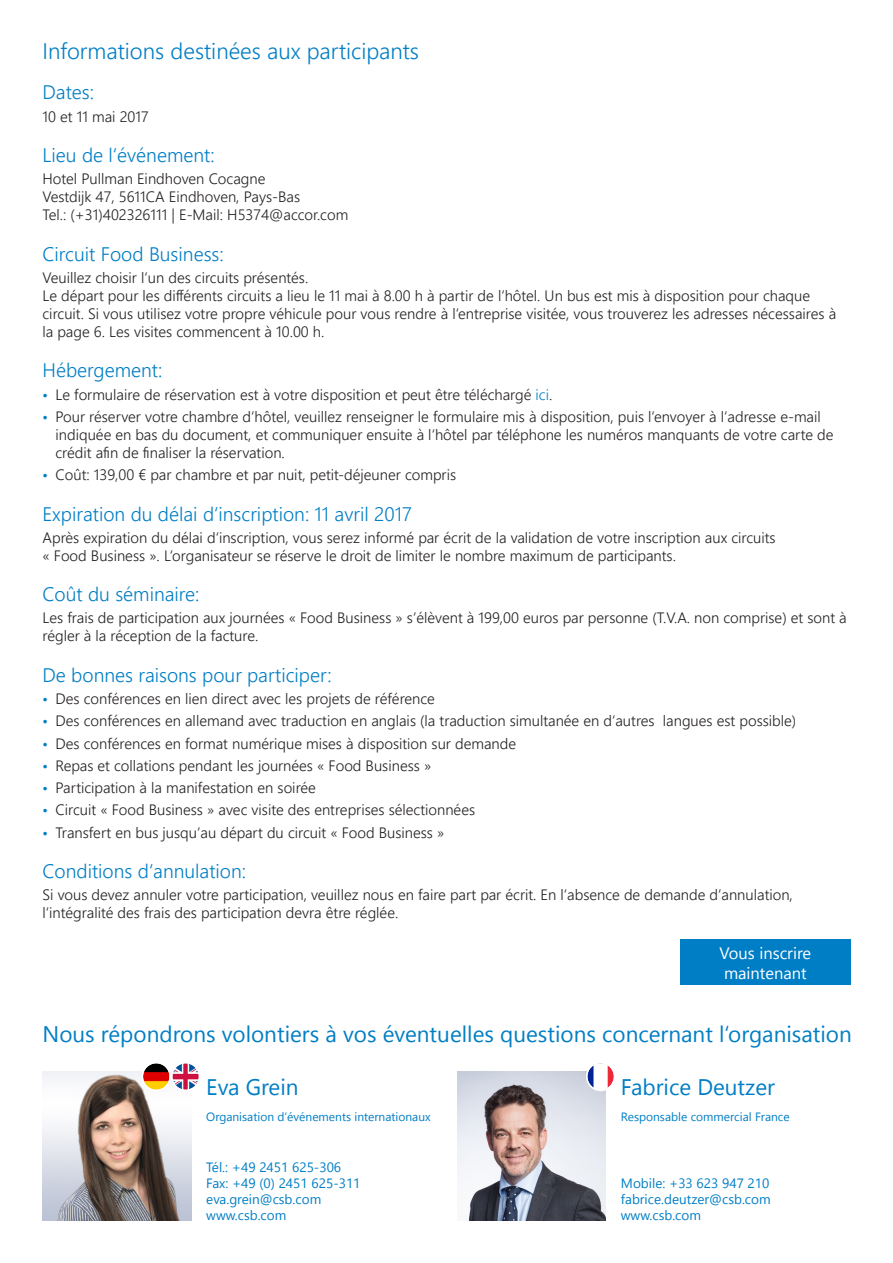
<style>
.page{position:relative;width:893px;height:1263px;background:#fff}
.page>*{position:absolute;margin:0;border:0;box-sizing:border-box;transform-origin:0 0}
.t1{font:22.5px "Segoe UI";color:#007ec5}
.t2{font:300 22.5px "Segoe UI";color:#007ec5}
.t3{font:300 19.5px "Segoe UI";color:#007ec5}
.t4{font:16.5px/19.8px "Segoe UI";color:#fff}
.t5{font:300 15px/18px "Segoe UI";color:#231f20}
.t6{font:13.5px/16.2px "Segoe UI";color:#007ec5}
.t7{font:12px "Segoe UI";color:#007ec5}
.s1{color:#007ec5}
</style>
<div class="page">
<img style="left:43px;top:1071px;width:148px;height:149px">
<img style="left:457px;top:1071px;width:149px;height:149px">
<img style="left:172px;top:1063px;width:27px;height:27px;border-radius:13px">
<div style="left:171px;top:1062px;width:29px;height:29px;border:2px solid #fff;border-radius:50%"></div>
<img style="left:143px;top:1063px;width:26px;height:27px;border-radius:13px">
<div style="left:142px;top:1062px;width:29px;height:29px;border:2px solid #fff;border-radius:50%"></div>
<img style="left:587px;top:1063px;width:27px;height:27px;border-radius:13px">
<div style="left:586px;top:1062px;width:29px;height:29px;border:2px solid #fff;border-radius:50%"></div>
<div style="left:680px;top:939px;width:170px;height:46px;background:#007ec5"></div>
<h1 class="t2" style="left:43px;top:33px;width:378px">Informations destinées aux participants</h1>
<h2 class="t3" style="left:43px;top:77px;width:53px">Dates:</h2>
<p class="t5" style="left:43px;top:107px;width:108px">10 et 11 mai 2017</p>
<h2 class="t3" style="left:43px;top:139px;width:174px">Lieu de l‘événement:</h2>
<p class="t5" style="left:43px;top:169px;width:307px">Hotel Pullman Eindhoven Cocagne<br>Vestdijk 47, 5611CA Eindhoven, Pays-Bas<br>Tel.: (+31)402326111 | E-Mail: H5374@accor.com</p>
<h2 class="t3" style="left:43px;top:238px;width:183px">Circuit Food Business:</h2>
<p class="t5" style="left:43px;top:268px;width:795px">Veuillez choisir l‘un des circuits présentés.<br>Le départ pour les différents circuits a lieu le 11 mai à 8.00 h à partir de l‘hôtel. Un bus est mis à disposition pour chaque circuit. Si vous utilisez votre propre véhicule pour vous rendre à l‘entreprise visitée, vous trouverez les adresses nécessaires à la page 6. Les visites commencent à 10.00 h.</p>
<h2 class="t3" style="left:43px;top:355px;width:121px">Hébergement:</h2>
<p class="t5" style="left:43px;top:385px;width:511px"><span class="s1">•</span> Le formulaire de réservation est à votre disposition et peut être téléchargé <span class="s1">ici</span>.</p>
<p class="t5" style="left:56px;top:407px;width:779px;text-indent:-13px"><span class="s1">•</span> Pour réserver votre chambre d‘hôtel, veuillez renseigner le formulaire mis à disposition, puis l‘envoyer à l‘adresse e-mail indiquée en bas du document, et communiquer ensuite à l‘hôtel par téléphone les numéros manquants de votre carte de crédit afin de finaliser la réservation.</p>
<p class="t5" style="left:43px;top:465px;width:415px"><span class="s1">•</span> Coût: 139,00 € par chambre et par nuit, petit-déjeuner compris</p>
<h2 class="t3" style="left:43px;top:498px;width:371px">Expiration du délai d‘inscription: 11 avril 2017</h2>
<p class="t5" style="left:43px;top:528px;width:735px">Après expiration du délai d‘inscription, vous serez informé par écrit de la validation de votre inscription aux circuits « Food Business ». L‘organisateur se réserve le droit de limiter le nombre maximum de participants.</p>
<h2 class="t3" style="left:43px;top:578px;width:159px">Coût du séminaire:</h2>
<p class="t5" style="left:43px;top:609px;width:806px">Les frais de participation aux journées « Food Business » s‘élèvent à 199,00 euros par personne (T.V.A. non comprise) et sont à régler à la réception de la facture.</p>
<h2 class="t3" style="left:43px;top:659px;width:291px">De bonnes raisons pour participer:</h2>
<p class="t5" style="left:43px;top:689px;width:394px"><span class="s1">•</span> Des conférences en lien direct avec les projets de référence</p>
<p class="t5" style="left:43px;top:712px;width:755px"><span class="s1">•</span> Des conférences en allemand avec traduction en anglais (la traduction simultanée en d‘autres langues est possible)</p>
<p class="t5" style="left:43px;top:734px;width:475px"><span class="s1">•</span> Des conférences en format numérique mises à disposition sur demande</p>
<p class="t5" style="left:43px;top:756px;width:390px"><span class="s1">•</span> Repas et collations pendant les journées « Food Business »</p>
<p class="t5" style="left:43px;top:778px;width:275px"><span class="s1">•</span> Participation à la manifestation en soirée</p>
<p class="t5" style="left:43px;top:801px;width:434px"><span class="s1">•</span> Circuit « Food Business » avec visite des entreprises sélectionnées</p>
<p class="t5" style="left:43px;top:823px;width:403px"><span class="s1">•</span> Transfert en bus jusqu‘au départ du circuit « Food Business »</p>
<h2 class="t3" style="left:43px;top:855px;width:205px">Conditions d‘annulation:</h2>
<p class="t5" style="left:43px;top:885px;width:752px">Si vous devez annuler votre participation, veuillez nous en faire part par écrit. En l‘absence de demande d‘annulation, l‘intégralité des frais des participation devra être réglée.</p>
<p class="t4" style="left:720px;top:943px;width:93px">Vous inscrire maintenant</p>
<h1 class="t1" style="left:43px;top:1016px;width:811px">Nous répondrons volontiers à vos éventuelles questions concernant l‘organisation</h1>
<h1 class="t1" style="left:206px;top:1069px;width:94px">Eva Grein</h1>
<h1 class="t1" style="left:621px;top:1069px;width:156px">Fabrice Deutzer</h1>
<p class="t7" style="left:206px;top:1106px;width:226px">Organisation d‘événements internationaux</p>
<p class="t7" style="left:621px;top:1106px;width:170px">Responsable commercial France</p>
<p class="t6" style="left:206px;top:1159px;width:156px">Tél.: +49 2451 625-306<br>Fax: +49 (0) 2451 625-311 eva.grein@csb.com www.csb.com</p>
<p class="t6" style="left:621px;top:1175px;width:151px;text-align:justify">Mobile: +33 623 947 210 fabrice.deutzer@csb.com www.csb.com</p>
</div>
